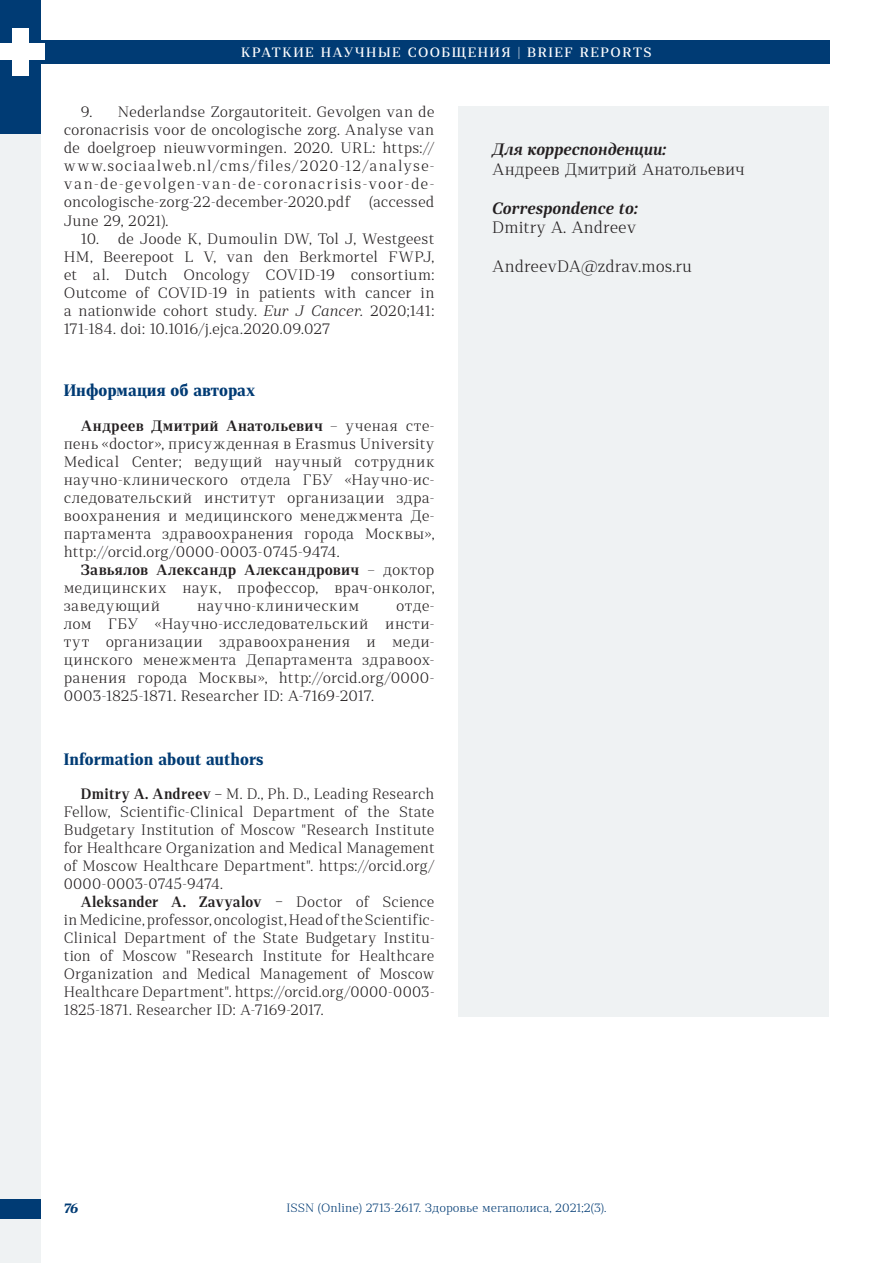
<style>
.page{position:relative;width:893px;height:1263px;background:#fff}
.page>*{position:absolute;margin:0;border:0;box-sizing:border-box;transform-origin:0 0}
.t1{font:300 16.5px "Rolleston Display";color:#231f20}
.t2{font:700 16.5px "Rolleston Display";color:#003b74}
.t3{font:italic 600 16.5px "Rolleston Display";color:#231f20}
.t4{font:300 15px/18px "Rolleston Display";letter-spacing:.01em;color:#231f20;text-align:justify}
.t5{font:300 15px "Rolleston Display";letter-spacing:.035em;color:#231f20}
.t6{font:500 13.5px "Rolleston Display";letter-spacing:.11em;color:#fff}
.t7{font:italic 700 13.5px "Rolleston Display";color:#003b74}
.t8{font:300 12px "Rolleston Display";color:#003b74}
.s1{font-style:italic}
.s2{font-weight:600}
</style>
<div class="page">
<div style="left:0;top:0;width:41px;height:1263px;background:#eff2f3"></div>
<div style="left:41px;top:40px;width:788px;height:24px;background:#003b74"></div>
<div style="left:0;top:1199px;width:41px;height:20px;background:#003b74"></div>
<div style="left:0;top:0;width:41px;height:133px;background:#003b74"></div>
<div style="left:12px;top:28px;width:17px;height:47px;background:#fff"></div>
<div style="left:0;top:43px;width:44px;height:17px;background:#fff"></div>
<div style="left:458px;top:106px;width:371px;height:910px;background:#eff2f3"></div>
<p class="t6" style="left:241px;top:44px;width:412px">КРАТКИЕ НАУЧНЫЕ СООБЩЕНИЯ | BRIEF REPORTS</p>
<p class="t4" style="left:64px;top:103px;width:372px;text-indent:17px">9. Nederlandse Zorgautoriteit. Gevolgen van de coronacrisis voor de oncologische zorg. Analyse van de doelgroep nieuwvormingen. 2020. URL: https:// www.sociaalweb.nl/cms/files/2020-12/analyse&shy;van-de-gevolgen-van-de-coronacrisis-voor-de&shy;oncologische-zorg-22-december-2020.pdf</p>
<p class="t4" style="left:369px;top:193px;width:67px">(accessed</p>
<p class="t4" style="left:64px;top:211px;width:106px">June 29, 2021).</p>
<p class="t4" style="left:64px;top:229px;width:372px;text-indent:17px">10. de Joode K, Dumoulin DW, Tol J, Westgeest HM, Beerepoot L V, van den Berkmortel FWPJ, et al. Dutch Oncology COVID-19 consortium:<br>Outcome of COVID-19 in patients with cancer in a nationwide cohort study. <span class="s1">Eur J Cancer.</span> 2020;141:<br>171-184. doi: 10.1016/j.ejca.2020.09.027</p>
<p class="t2" style="left:64px;top:380px;width:193px">Информация об авторах</p>
<p class="t4" style="left:64px;top:416px;width:372px;text-indent:17px"><span class="s2">Андреев Дмитрий Анатольевич</span> – ученая сте&shy;пень «doctor», присужденная в Erasmus University Medical Center; ведущий научный сотрудник научно-клинического отдела ГБУ «Научно-ис&shy;следовательский институт организации здра&shy;воохранения и медицинского менеджмента Де&shy;партамента здравоохранения города Москвы», http://orcid.org/0000-0003-0745-9474.</p>
<p class="t4" style="left:64px;top:560px;width:372px;text-indent:17px"><span class="s2">Завьялов Александр Александрович</span> – доктор медицинских наук, профессор, врач-онколог, заведующий</p>
<p class="t4" style="left:64px;top:596px;width:372px;text-indent:332px">отде&shy;лом ГБУ «Научно-исследовательский инсти&shy;тут организации здравоохранения и меди&shy;цинского менежмента Департамента здравоох&shy;ранения города Москвы», http://orcid.org/0000- 0003-1825-1871. Researcher ID: A-7169-2017.</p>
<p class="t5" style="left:197px;top:596px;width:163px">научно-клиническим</p>
<p class="t2" style="left:64px;top:748px;width:201px">Information about authors</p>
<p class="t4" style="left:64px;top:785px;width:372px;text-indent:17px"><span class="s2">Dmitry A. Andreev –</span> M. D., Ph. D., Leading Research Fellow, Scientific-Clinical Department of the State Budgetary Institution of Moscow "Research Institute for Healthcare Organization and Medical Management of Moscow Healthcare Department". https://orcid.org/ 0000-0003-0745-9474.</p>
<p class="t4" style="left:64px;top:893px;width:372px;text-indent:17px"><span class="s2">Aleksander A. Zavyalov −</span> Doctor of Science inMedicine, professor, oncologist, Head of theScientific-Clinical Department of the State Budgetary Institu&shy;tion of Moscow "Research Institute for Healthcare Organization and Medical Management of Moscow Healthcare Department". https://orcid.org/0000-0003- 1825-1871. Researcher ID: A-7169-2017.</p>
<p class="t3" style="left:492px;top:139px;width:175px">Для корреспонденции:</p>
<p class="t1" style="left:492px;top:159px;width:254px">Андреев Дмитрий Анатольевич</p>
<p class="t3" style="left:492px;top:197px;width:147px">Correspondence to:</p>
<p class="t1" style="left:492px;top:217px;width:146px">Dmitry A. Andreev</p>
<p class="t1" style="left:492px;top:256px;width:201px">AndreevDA@zdrav.mos.ru</p>
<p class="t7" style="left:64px;top:1200px;width:16px">76</p>
<p class="t8" style="left:286px;top:1201px;width:322px">ISSN (Online) 2713-2617. Здоровье мегаполиса, 2021;2(3).</p>
</div>
